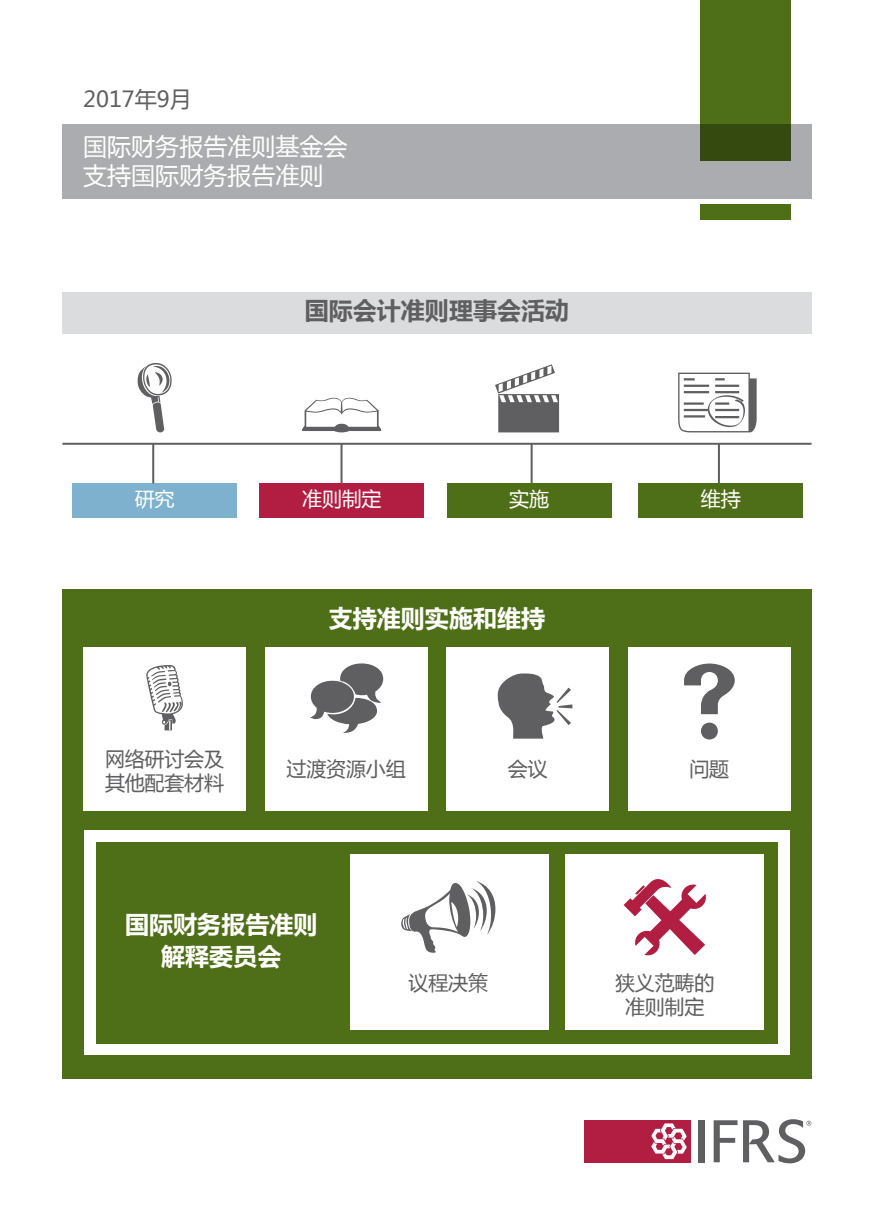
<style>
.page{position:relative;width:874px;height:1225px;background:#fff}
.page>*{position:absolute;margin:0;border:0;box-sizing:border-box;transform-origin:0 0}
.Heading_-_whiteout{font:700 24px/32px "Microsoft Ya Hei";color:#fff;text-align:center}
.t1{font:24px "Microsoft Ya Hei";color:#fff}
.Heading{font:700 24px "Microsoft Ya Hei";color:#5f5f62}
.Date{font:22px "Microsoft Ya Hei";color:#5f5f62}
.graphic_text{font:20px/24px "Microsoft Ya Hei";letter-spacing:-.01em;color:#5f5f62}
.graphic_text_-_white{font:20px "Microsoft Ya Hei";letter-spacing:-.01em;color:#fff}
</style>
<div class="page">
<div style="left:62px;top:124px;width:749px;height:75px;background:#abacb0"></div>
<div style="left:62px;top:292px;width:749px;height:41px;background:#dbdcde"></div>
<div style="left:699px;top:204px;width:91px;height:16px;background:#4e6e17"></div>
<svg style="left:700px;top:0;width:90px;height:161px;background:#486515"></svg>
<div style="left:583px;top:1120px;width:107px;height:42px;background:#b11e42"></div>
<svg style="left:651px;top:1123px;width:35px;height:36px"></svg>
<div style="left:698px;top:1120px;width:6px;height:42px;background:#5f5f62"></div>
<svg style="left:713px;top:1119px;width:98px;height:44px"></svg>
<div style="left:72px;top:483px;width:165px;height:34px;background:#7db1cd"></div>
<div style="left:259px;top:483px;width:165px;height:34px;background:#b11e42"></div>
<div style="left:638px;top:483px;width:164px;height:34px;background:#4e6e17"></div>
<hr style="left:62px;top:443px;width:749px;height:2px;background:#5f5f62">
<hr style="left:152px;top:444px;width:2px;height:39px;background:#5f5f62">
<hr style="left:340px;top:444px;width:2px;height:39px;background:#5f5f62">
<hr style="left:530px;top:444px;width:2px;height:39px;background:#5f5f62">
<hr style="left:717px;top:444px;width:2px;height:39px;background:#5f5f62">
<svg style="left:137px;top:363px;width:34px;height:69px"></svg>
<svg style="left:302px;top:398px;width:79px;height:34px"></svg>
<svg style="left:678px;top:373px;width:78px;height:59px"></svg>
<svg style="left:495px;top:364px;width:63px;height:68px"></svg>
<div style="left:62px;top:590px;width:749px;height:489px;background:#4e6e17"></div>
<div style="left:83px;top:648px;width:163px;height:163px;background:#fff"></div>
<svg style="left:146px;top:665px;width:37px;height:65px"></svg>
<div style="left:265px;top:648px;width:162px;height:163px;background:#fff"></div>
<svg style="left:310px;top:663px;width:73px;height:70px"></svg>
<div style="left:446px;top:648px;width:163px;height:163px;background:#fff"></div>
<svg style="left:497px;top:673px;width:75px;height:65px"></svg>
<div style="left:627px;top:648px;width:163px;height:163px;background:#fff"></div>
<svg style="left:684px;top:663px;width:50px;height:76px"></svg>
<div style="left:84px;top:830px;width:705px;height:224px;background:#fff"></div>
<div style="left:96px;top:842px;width:681px;height:201px;background:#4e6e17"></div>
<div style="left:350px;top:853px;width:199px;height:176px;background:#fff"></div>
<div style="left:565px;top:853px;width:198px;height:176px;background:#fff"></div>
<svg style="left:401px;top:881px;width:94px;height:71px"></svg>
<svg style="left:623px;top:879px;width:82px;height:76px"></svg>
<div style="left:446px;top:483px;width:165px;height:34px;background:#4e6e17"></div>
<p class="Date" style="left:83px;top:84px;width:110px">2017年9月</p>
<p class="t1" style="left:83px;top:130px;width:265px">国际财务报告准则基金会</p>
<p class="t1" style="left:83px;top:159px;width:241px">支持国际财务报告准则</p>
<p class="Heading" style="left:305px;top:294px;width:265px">国际会计准则理事会活动</p>
<p class="graphic_text_-_white" style="left:135px;top:485px;width:41px">研究</p>
<p class="graphic_text_-_white" style="left:302px;top:485px;width:81px">准则制定</p>
<p class="graphic_text_-_white" style="left:700px;top:485px;width:41px">维持</p>
<p class="graphic_text_-_white" style="left:509px;top:485px;width:41px">实施</p>
<p class="graphic_text" style="left:105px;top:746px;width:120px">网络研讨会及其他配套材料</p>
<p class="Heading_-_whiteout" style="left:329px;top:602px;width:217px">支持准则实施和维持</p>
<p class="graphic_text" style="left:286px;top:756px;width:120px">过渡资源小组</p>
<p class="graphic_text" style="left:507px;top:756px;width:41px">会议</p>
<p class="graphic_text" style="left:689px;top:756px;width:41px">问题</p>
<p class="Heading_-_whiteout" style="left:125px;top:907px;width:194px">国际财务报告准则解释委员会</p>
<p class="graphic_text" style="left:408px;top:970px;width:81px">议程决策</p>
<p class="graphic_text" style="left:614px;top:970px;width:101px;text-align:center">狭义范畴的准则制定</p>
</div>
